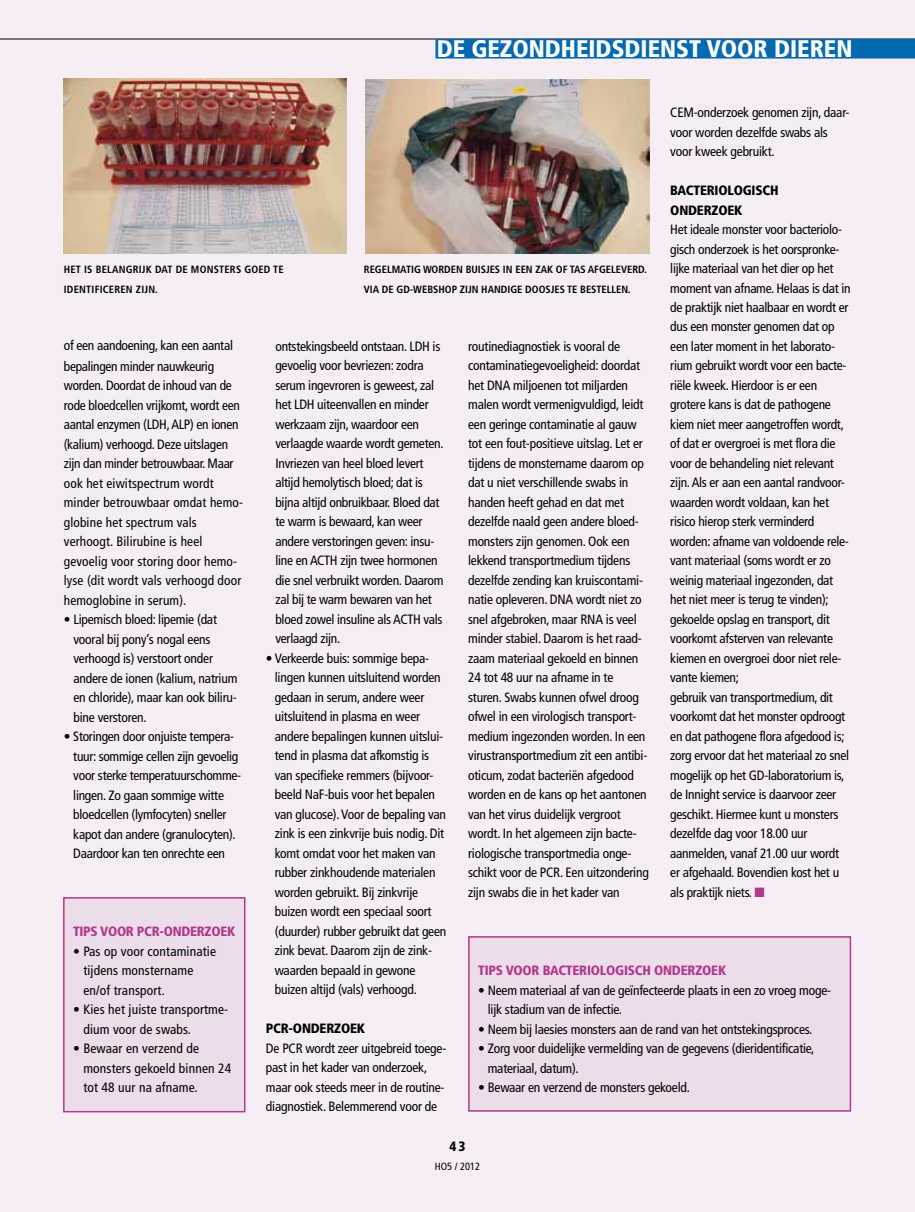
<style>
.page{position:relative;width:915px;height:1212px;background:#fff}
.page>*{position:absolute;margin:0;border:0;box-sizing:border-box;transform-origin:0 0}
.t1{font:900 condensed 24px "Frutiger LT Std";color:#fff}
.t2{font:condensed 13.5px/19.5px "Frutiger LT Std";letter-spacing:-.015em;color:#000}
.t3{font:condensed 13.5px/19.5px "Frutiger LT Std";letter-spacing:.01em;color:#000}
.t4{font:900 condensed 13.5px "Frutiger LT Std";letter-spacing:-.015em;color:#b0398a}
.t5{font:900 condensed 13.5px/19.5px "Frutiger LT Std";letter-spacing:-.015em;color:#000}
.t6{font:700 condensed 10.5px/19.5px "Frutiger LT Std";color:#000}
.t7{font:700 condensed 10.5px "Frutiger LT Std";letter-spacing:.02em;color:#000}
.t8{font:condensed 10.5px "Frutiger LT Std";color:#000}
.s1{color:#b0398a}
</style>
<div class="page">
<div style="left:0;top:0;width:914px;height:1212px;background:#f6edf5"></div>
<img style="left:64px;top:78px;width:283px;height:176px">
<img style="left:366px;top:79px;width:282px;height:175px">
<div style="left:64px;top:898px;width:180px;height:214px;background:#eddcea"></div>
<div style="left:63px;top:897px;width:182px;height:215px;border:2px solid #b0398a"></div>
<div style="left:468px;top:937px;width:382px;height:174px;background:#eddcea"></div>
<div style="left:468px;top:936px;width:382px;height:175px;border:2px solid #b0398a"></div>
<hr style="left:0;top:39px;width:914px;height:1px;background:#000">
<div style="left:435px;top:39px;width:479px;height:20px;background:#0069b2"></div>
<h1 class="t1" style="left:436px;top:34px;width:417px">DE GEZONDHEIDSDIENST VOOR DIEREN</h1>
<p class="t2" style="left:670px;top:103px;width:181px">CEM-onderzoek genomen zijn, daar&shy;voor worden dezelfde swabs als voor kweek gebruikt.</p>
<p class="t5" style="left:670px;top:181px;width:110px">BACTERIOLOGISCH<br>ONDERZOEK</p>
<p class="t2" style="left:670px;top:220px;width:182px">Het ideale monster voor bacteriolo&shy;gisch onderzoek is het oorspronke&shy;lijke materiaal van het dier op het moment van afname. Helaas is dat in de praktijk niet haalbaar en wordt er dus een monster genomen dat op een later moment in het laborato&shy;rium gebruikt wordt voor een bacte&shy;riële kweek. Hierdoor is er een grotere kans is dat de pathogene kiem niet meer aangetroffen wordt, of dat er overgroei is met flora die voor de behandeling niet relevant zijn. Als er aan een aantal randvoor&shy;waarden wordt voldaan, kan het risico hierop sterk verminderd worden: afname van voldoende rele&shy;vant materiaal (soms wordt er zo weinig materiaal ingezonden, dat het niet meer is terug te vinden); gekoelde opslag en transport, dit voorkomt afsterven van relevante kiemen en overgroei door niet rele&shy;vante kiemen;<br>gebruik van transportmedium, dit voorkomt dat het monster opdroogt en dat pathogene flora afgedood is; zorg ervoor dat het materiaal zo snel mogelijk op het GD-laboratorium is, de Innight service is daarvoor zeer geschikt. Hiermee kunt u monsters dezelfde dag voor 18.00 uur aanmelden, vanaf 21.00 uur wordt er afgehaald. Bovendien kost het u als praktijk niets. <span class="s1">■</span></p>
<p class="t6" style="left:64px;top:260px;width:75px">HET IS BELANGRIJK</p>
<p class="t6" style="left:155px;top:260px;width:7px">DAT</p>
<p class="t6" style="left:176px;top:260px;width:45px">DE MONSTERS</p>
<p class="t6" style="left:244px;top:260px;width:15px">GOED</p>
<p class="t6" style="left:273px;top:260px;width:6px">TE</p>
<p class="t7" style="left:64px;top:283px;width:95px">IDENTIFICEREN ZIJN.</p>
<p class="t6" style="left:364px;top:260px;width:284px;text-indent:139px">IN EEN ZAK OF TAS AFGELEVERD.<br>VIA DE GD-WEBSHOP ZIJN HANDIGE DOOSJES</p>
<p class="t6" style="left:364px;top:260px;width:35px">REGELMATI</p>
<p class="t6" style="left:414px;top:260px;width:25px">G WORDE</p>
<p class="t6" style="left:456px;top:260px;width:16px">N BUISJES</p>
<p class="t6" style="left:567px;top:279px;width:20px">TE BESTE</p>
<p class="t6" style="left:606px;top:279px;width:25px">LLEN.</p>
<p class="t2" style="left:64px;top:336px;width:181px">of een aandoening, kan een aantal bepalingen minder nauwkeurig worden. Doordat de inhoud van de rode bloedcellen vrijkomt, wordt een aantal enzymen (LDH, ALP) en ionen (kalium) verhoogd. Deze uitslagen zijn dan minder betrouwbaar. Maar ook het eiwitspectrum wordt minder betrouwbaar omdat hemo&shy;globine het spectrum vals verhoogt. Bilirubine is heel gevoelig voor storing door hemo&shy;lyse (dit wordt vals verhoogd door hemoglobine in serum).</p>
<p class="t2" style="left:73px;top:610px;width:165px;text-indent:-10px">• Lipemisch bloed: lipemie (dat vooral bij pony’s nogal eens verhoogd is) verstoort onder andere de ionen (kalium, natrium en chloride), maar kan ook biliru&shy;bine verstoren.</p>
<p class="t2" style="left:73px;top:727px;width:169px;text-indent:-9px">• Storingen door onjuiste tempera&shy;tuur: sommige cellen zijn gevoelig voor sterke temperatuurschomme&shy;lingen. Zo gaan sommige witte bloedcellen (lymfocyten) sneller kapot dan andere (granulocyten).<br>Daardoor kan ten onrechte een</p>
<p class="t2" style="left:275px;top:336px;width:170px">ontstekingsbeeld ontstaan. LDH is gevoelig voor bevriezen: zodra serum ingevroren is geweest, zal het LDH uiteenvallen en minder werkzaam zijn, waardoor een verlaagde waarde wordt gemeten.<br>Invriezen van heel bloed levert altijd hemolytisch bloed; dat is bijna altijd onbruikbaar. Bloed dat te warm is bewaard, kan weer andere verstoringen geven: insu&shy;line en ACTH zijn twee hormonen die snel verbruikt worden. Daarom zal bij te warm bewaren van het bloed zowel insuline als ACTH vals verlaagd zijn.</p>
<p class="t2" style="left:275px;top:648px;width:173px;text-indent:-9px">• Verkeerde buis: sommige bepa&shy;lingen kunnen uitsluitend worden gedaan in serum, andere weer uitsluitend in plasma en weer andere bepalingen kunnen uitslui&shy;tend in plasma dat afkomstig is van specifieke remmers (bijvoor&shy;beeld NaF-buis voor het bepalen van glucose). Voor de bepaling van zink is een zinkvrije buis nodig. Dit komt omdat voor het maken van rubber zinkhoudende materialen worden gebruikt. Bij zinkvrije buizen wordt een speciaal soort (duurder) rubber gebruikt dat geen zink bevat. Daarom zijn de zink&shy;waarden bepaald in gewone buizen altijd (vals) verhoogd.</p>
<p class="t5" style="left:266px;top:1018px;width:101px">PCR-ONDERZOEK</p>
<p class="t2" style="left:266px;top:1038px;width:182px">De PCR wordt zeer uitgebreid toege&shy;past in het kader van onderzoek, maar ook steeds meer in de routine&shy;diagnostiek. Belemmerend voor de</p>
<p class="t2" style="left:468px;top:336px;width:182px">routinediagnostiek is vooral de contaminatiegevoeligheid: doordat het DNA miljoenen tot miljarden malen wordt vermenigvuldigd, leidt een geringe contaminatie al gauw tot een fout-positieve uitslag. Let er tijdens de monstername daarom op dat u niet verschillende swabs in handen heeft gehad en dat met dezelfde naald geen andere bloed&shy;monsters zijn genomen. Ook een lekkend transportmedium tijdens dezelfde zending kan kruiscontami&shy;natie opleveren. DNA wordt niet zo snel afgebroken, maar RNA is veel minder stabiel. Daarom is het raad&shy;zaam materiaal gekoeld en binnen 24 tot 48 uur na afname in te sturen. Swabs kunnen ofwel droog ofwel in een virologisch transport&shy;medium ingezonden worden. In een virustransportmedium zit een antibi&shy;oticum, zodat bacteriën afgedood worden en de kans op het aantonen van het virus duidelijk vergroot wordt. In het algemeen zijn bacte&shy;riologische transportmedia onge&shy;schikt voor de PCR. Een uitzondering zijn swabs die in het kader van</p>
<p class="t4" style="left:73px;top:923px;width:164px">TIPS VOOR PCR-ONDERZOEK</p>
<p class="t3" style="left:83px;top:941px;width:134px;text-indent:-10px">• Pas op voor contaminatie tijdens monstername en/of transport.</p>
<p class="t3" style="left:83px;top:1000px;width:146px;text-indent:-10px">• Kies het juiste transportme&shy;dium voor de swabs.</p>
<p class="t3" style="left:83px;top:1039px;width:149px;text-indent:-10px">• Bewaar en verzend de monsters gekoeld binnen 24 tot 48 uur na afname.</p>
<p class="t4" style="left:478px;top:962px;width:249px">TIPS VOOR BACTERIOLOGISCH ONDERZOEK</p>
<p class="t2" style="left:487px;top:980px;width:345px;text-indent:-10px">• Neem materiaal af van de geïnfecteerde plaats in een zo vroeg moge&shy;lijk stadium van de infectie.</p>
<p class="t2" style="left:478px;top:1019px;width:335px">• Neem bij laesies monsters aan de rand van het ontstekingsproces.</p>
<p class="t2" style="left:487px;top:1039px;width:328px;text-indent:-10px">• Zorg voor duidelijke vermelding van de gegevens (dieridentificatie, materiaal, datum).</p>
<p class="t2" style="left:478px;top:1078px;width:213px">• Bewaar en verzend de monsters gekoeld.</p>
<p class="t5" style="left:449px;top:1136px;width:18px">43</p>
<p class="t8" style="left:434px;top:1160px;width:47px">HO5 / 2012</p>
</div>
